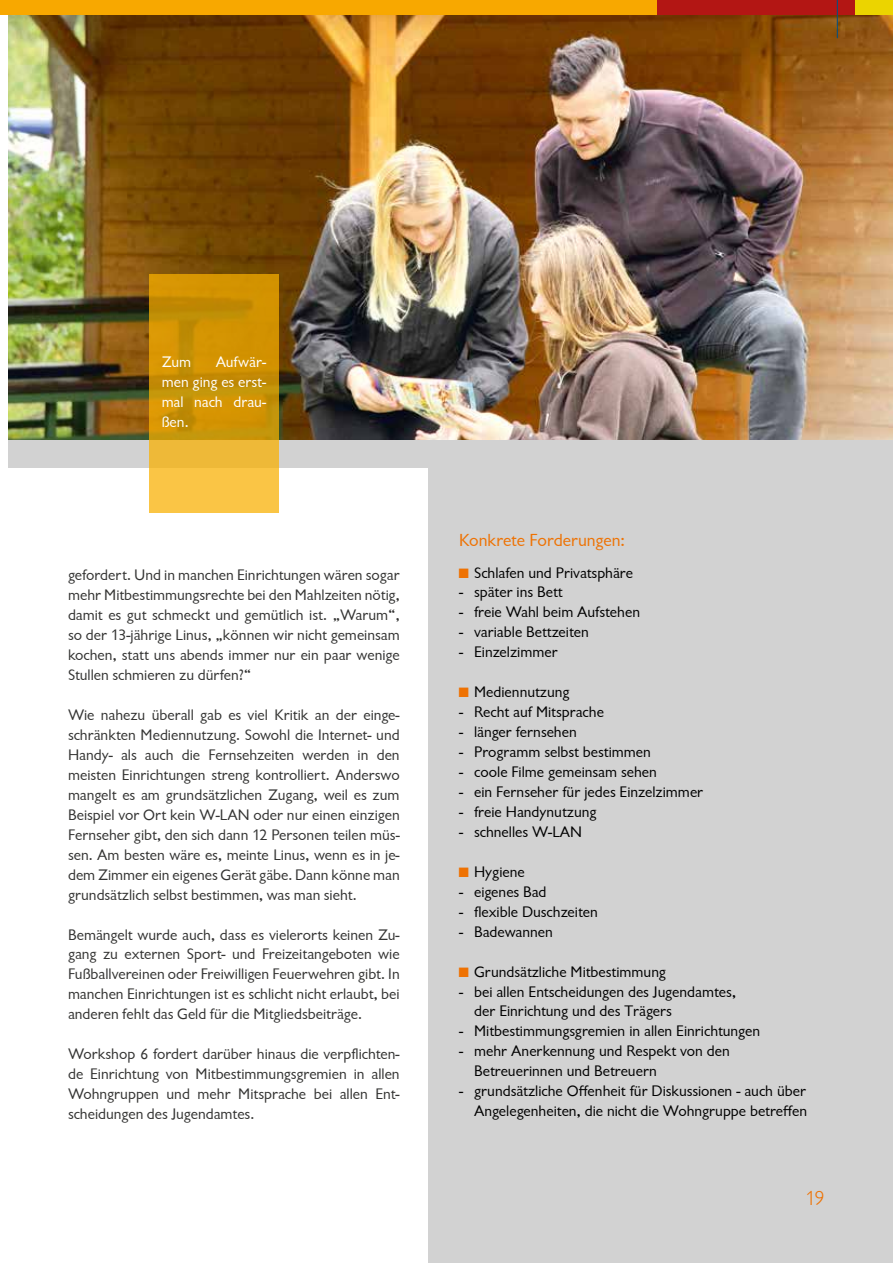
<style>
.page{position:relative;width:893px;height:1263px;background:#fff}
.page>*{position:absolute;margin:0;border:0;box-sizing:border-box;transform-origin:0 0}
.t1{font:300 21px "Chantilly";color:#ee7203}
.t2{font:18px "Chantilly";color:#ee7203}
.t3{font:15.75px/20px "Chantilly";color:#333332;text-align:justify}
.t4{font:15.75px/20px "Chantilly";color:#000}
.t5{font:15.75px/20px "Chantilly";color:#fff;text-align:justify}
.s1{font-size:13.95px;color:#ee7203}
</style>
<div class="page">
<img style="left:9px;top:15px;width:884px;height:425px">
<div style="left:428px;top:467px;width:465px;height:796px;background:#d2d2d2"></div>
<div style="left:9px;top:440px;width:884px;height:27px;background:#d2d2d2"></div>
<svg style="left:149px;top:274px;width:130px;height:239px"></svg>
<div style="left:0;top:0;width:893px;height:15px;background:#f8a800"></div>
<div style="left:855px;top:0;width:38px;height:15px;background:#ebd400"></div>
<div style="left:657px;top:0;width:198px;height:15px;background:#b31614"></div>
<hr style="left:837px;top:0;width:1px;height:38px;background:#005285">
<p class="t5" style="left:162px;top:352px;width:106px;text-indent:54px">Aufwär&shy;men ging es erst&shy;mal nach drau&shy;ßen.</p>
<p class="t5" style="left:162px;top:352px;width:31px">Zum</p>
<p class="t3" style="left:68px;top:565px;width:333px">gefordert. Und in manchen Einrichtungen wären sogar mehr Mitbestimmungsrechte bei den Mahlzeiten nötig, damit es gut schmeckt und gemütlich ist. „Warum“, so der 13-jährige Linus, „können wir nicht gemeinsam kochen, statt uns abends immer nur ein paar wenige Stullen schmieren zu dürfen?“</p>
<p class="t3" style="left:68px;top:705px;width:333px">Wie nahezu überall gab es viel Kritik an der einge&shy;schränkten Mediennutzung. Sowohl die Internet- und Handy- als auch die Fernsehzeiten werden in den meisten Einrichtungen streng kontrolliert. Anderswo mangelt es am grundsätzlichen Zugang, weil es zum Beispiel vor Ort kein W-LAN oder nur einen einzigen Fernseher gibt, den sich dann 12 Personen teilen müs&shy;sen. Am besten wäre es, meinte Linus, wenn es in je&shy;dem Zimmer ein eigenes Gerät gäbe. Dann könne man grundsätzlich selbst bestimmen, was man sieht.</p>
<p class="t3" style="left:68px;top:925px;width:333px">Bemängelt wurde auch, dass es vielerorts keinen Zu&shy;gang zu externen Sport- und Freizeitangeboten wie Fußballvereinen oder Freiwilligen Feuerwehren gibt. In manchen Einrichtungen ist es schlicht nicht erlaubt, bei anderen fehlt das Geld für die Mitgliedsbeiträge.</p>
<p class="t3" style="left:68px;top:1044px;width:333px">Workshop 6 fordert darüber hinaus die verpflichten&shy;de Einrichtung von Mitbestimmungsgremien in allen Wohngruppen und mehr Mitsprache bei allen Ent&shy;scheidungen des Jugendamtes.</p>
<p class="t2" style="left:459px;top:530px;width:167px">Konkrete Forderungen:</p>
<p class="t4" style="left:459px;top:563px;width:175px"><span class="s1">■</span> Schlafen und Privatsphäre</p>
<p class="t4" style="left:459px;top:583px;width:105px">- später ins Bett</p>
<p class="t4" style="left:459px;top:602px;width:182px">- freie Wahl beim Aufstehen</p>
<p class="t4" style="left:459px;top:622px;width:131px">- variable Bettzeiten</p>
<p class="t4" style="left:459px;top:642px;width:100px">- Einzelzimmer</p>
<p class="t4" style="left:459px;top:682px;width:112px"><span class="s1">■</span> Mediennutzung</p>
<p class="t4" style="left:459px;top:702px;width:146px">- Recht auf Mitsprache</p>
<p class="t4" style="left:459px;top:722px;width:119px">- länger fernsehen</p>
<p class="t4" style="left:459px;top:742px;width:193px">- Programm selbst bestimmen</p>
<p class="t4" style="left:459px;top:762px;width:199px">- coole Filme gemeinsam sehen</p>
<p class="t4" style="left:459px;top:782px;width:246px">- ein Fernseher für jedes Einzelzimmer</p>
<p class="t4" style="left:459px;top:802px;width:139px">- freie Handynutzung</p>
<p class="t4" style="left:459px;top:822px;width:124px">- schnelles W-LAN</p>
<p class="t4" style="left:459px;top:862px;width:67px"><span class="s1">■</span> Hygiene</p>
<p class="t4" style="left:459px;top:882px;width:89px">- eigenes Bad</p>
<p class="t4" style="left:459px;top:902px;width:140px">- flexible Duschzeiten</p>
<p class="t4" style="left:459px;top:922px;width:95px">- Badewannen</p>
<p class="t4" style="left:459px;top:962px;width:208px"><span class="s1">■</span> Grundsätzliche Mitbestimmung</p>
<p class="t4" style="left:474px;top:982px;width:263px;text-indent:-15px">- bei allen Entscheidungen des Jugendamtes, der Einrichtung und des Trägers</p>
<p class="t4" style="left:459px;top:1021px;width:302px">- Mitbestimmungsgremien in allen Einrichtungen</p>
<p class="t4" style="left:474px;top:1041px;width:257px;text-indent:-15px">- mehr Anerkennung und Respekt von den<br>Betreuerinnen und Betreuern</p>
<p class="t4" style="left:459px;top:1081px;width:349px;text-align:right">- grundsätzliche Offenheit für Diskussionen - auch über<br>Angelegenheiten, die nicht die Wohngruppe betreffen</p>
<h1 class="t1" style="left:805px;top:1187px;width:21px">19</h1>
</div>
